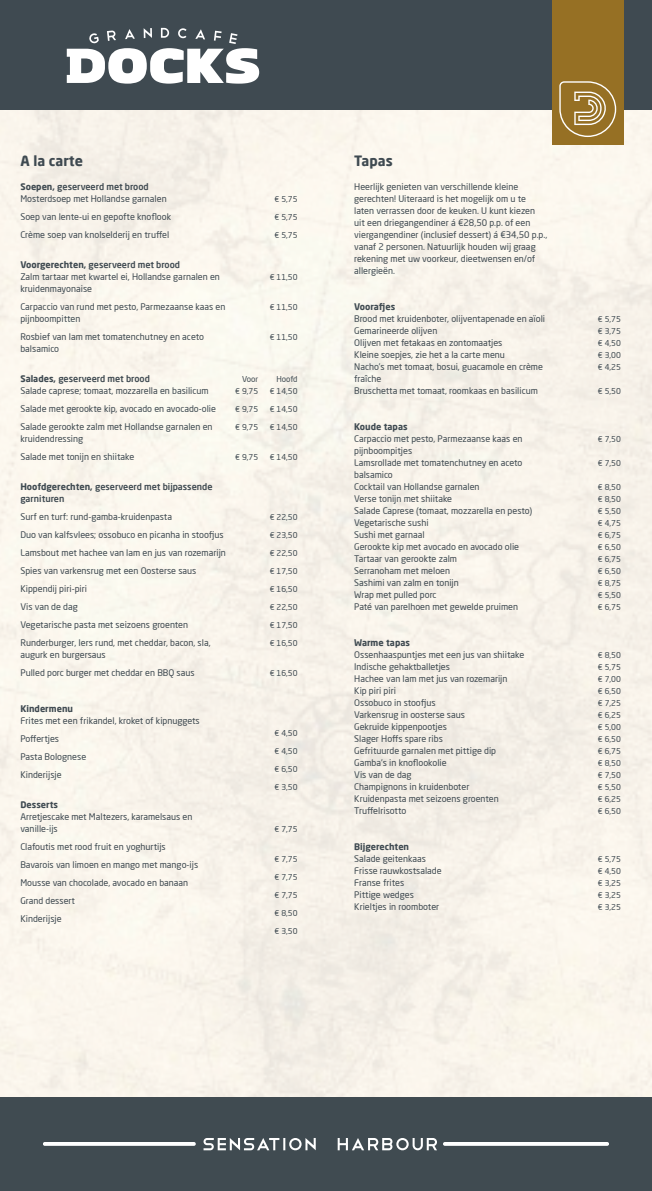
<style>
.page{position:relative;width:652px;height:1191px;background:#fff}
.page>*{position:absolute;margin:0;border:0;box-sizing:border-box;transform-origin:0 0}
.t1{font:700 14px "Neo Sans Pro";color:#3f4a51}
.t2{font:9px/12px "Neo Sans Pro";color:#3f4a51}
.t3{font:700 9px "Neo Sans Pro";color:#3f4a51}
.t4{font:500 9px/12px "Neo Sans Pro";color:#3f4a51}
.t5{font:8px/12px "Neo Sans Pro";color:#3f4a51;text-align:justify}
.s1{font-weight:700}
.s2{font-weight:500}
</style>
<div class="page">
<div style="left:0;top:109px;width:652px;height:988px;background:#f9f4eb"></div>
<div style="left:0;top:1097px;width:652px;height:94px;background:#404b51"></div>
<div style="left:0;top:0;width:652px;height:109px;background:#3f4a51"></div>
<hr style="left:43px;top:1142px;width:153px;height:3px;background:#fff;border-radius:2px">
<svg style="left:443px;top:1142px;width:166px;height:3px"></svg>
<svg style="left:204px;top:1138px;width:233px;height:12px"></svg>
<svg style="left:67px;top:28px;width:192px;height:56px"></svg>
<div style="left:552px;top:0;width:72px;height:145px;background:#967024"></div>
<svg style="left:559px;top:81px;width:57px;height:56px"></svg>
<h1 class="t1" style="left:20px;top:152px;width:64px">A la carte</h1>
<p class="t2" style="left:20px;top:181px;width:148px"><span class="s1">Soepen,</span> <span class="s2">geserveerd met brood<br></span>Mosterdsoep met Hollandse garnalen</p>
<p class="t2" style="left:20px;top:208px;width:152px;line-height:18px">Soep van lente-ui en gepofte knoflook<br>Crème soep van knolselderij en truffel</p>
<p class="t2" style="left:20px;top:259px;width:201px"><span class="s1">Voorgerechten,</span> <span class="s2">geserveerd met brood<br></span>Zalm tartaar met kwartel ei, Hollandse garnalen en kruidenmayonaise</p>
<p class="t2" style="left:20px;top:301px;width:207px">Carpaccio van rund met pesto, Parmezaanse kaas en pijnboompitten</p>
<p class="t2" style="left:20px;top:331px;width:185px">Rosbief van lam met tomatenchutney en aceto balsamico</p>
<p class="t2" style="left:20px;top:373px;width:190px"><span class="s1">Salades,</span> <span class="s2">geserveerd met brood<br></span>Salade caprese; tomaat, mozzarella en basilicum</p>
<p class="t2" style="left:20px;top:400px;width:197px;line-height:18px">Salade met gerookte kip, avocado en avocado-olie<br>Salade gerookte zalm met Hollandse garnalen en</p>
<p class="t2" style="left:20px;top:430px;width:115px;line-height:18px">kruidendressing<br>Salade met tonijn en shiitake</p>
<p class="t4" style="left:20px;top:480px;width:194px"><span class="s1">Hoofdgerechten,</span> geserveerd met bijpassende garnituren</p>
<p class="t2" style="left:20px;top:508px;width:207px;line-height:18px">Surf en turf: rund-gamba-kruidenpasta<br>Duo van kalfsvlees; ossobuco en picanha in stoofjus Lamsbout met hachee van lam en jus van rozemarijn Spies van varkensrug met een Oosterse saus Kippendij piri-piri<br>Vis van de dag<br>Vegetarische pasta met seizoens groenten Runderburger, Iers rund, met cheddar, bacon, sla,</p>
<p class="t2" style="left:20px;top:646px;width:176px;line-height:18px">augurk en burgersaus<br>Pulled porc burger met cheddar en BBQ saus</p>
<p class="t3" style="left:20px;top:703px;width:54px">Kindermenu</p>
<p class="t2" style="left:20px;top:712px;width:181px;line-height:18px">Frites met een frikandel, kroket of kipnuggets<br>Poffertjes<br>Pasta Bolognese<br>Kinderijsje</p>
<p class="t3" style="left:20px;top:799px;width:39px">Desserts</p>
<p class="t2" style="left:20px;top:811px;width:174px">Arretjescake met Maltezers, karamelsaus en vanille-ijs</p>
<p class="t2" style="left:20px;top:838px;width:179px;line-height:18px">Clafoutis met rood fruit en yoghurtijs<br>Bavarois van limoen en mango met mango-ijs<br>Mousse van chocolade, avocado en banaan<br>Grand dessert<br>Kinderijsje</p>
<p class="t5" style="left:235px;top:373px;width:25px;text-align:right">Voor<br>€ 9,75</p>
<p class="t5" style="left:235px;top:403px;width:25px">€ 9,75</p>
<p class="t5" style="left:235px;top:421px;width:25px">€ 9,75</p>
<p class="t5" style="left:235px;top:451px;width:25px">€ 9,75</p>
<p class="t5" style="left:275px;top:193px;width:25px">€ 5,75</p>
<p class="t5" style="left:275px;top:211px;width:25px">€ 5,75</p>
<p class="t5" style="left:275px;top:229px;width:25px">€ 5,75</p>
<p class="t5" style="left:270px;top:271px;width:29px">€ 11,50</p>
<p class="t5" style="left:270px;top:301px;width:29px">€ 11,50</p>
<p class="t5" style="left:270px;top:331px;width:29px">€ 11,50</p>
<p class="t5" style="left:270px;top:373px;width:29px;text-align:right">Hoofd € 14,50</p>
<p class="t5" style="left:270px;top:403px;width:29px">€ 14,50</p>
<p class="t5" style="left:270px;top:421px;width:29px">€ 14,50</p>
<p class="t5" style="left:270px;top:451px;width:29px">€ 14,50</p>
<p class="t5" style="left:270px;top:511px;width:29px">€ 22,50</p>
<p class="t5" style="left:270px;top:529px;width:29px">€ 23,50</p>
<p class="t5" style="left:270px;top:547px;width:29px">€ 22,50</p>
<p class="t5" style="left:270px;top:565px;width:29px">€ 17,50</p>
<p class="t5" style="left:270px;top:583px;width:29px">€ 16,50</p>
<p class="t5" style="left:270px;top:601px;width:29px">€ 22,50</p>
<p class="t5" style="left:270px;top:619px;width:29px">€ 17,50</p>
<p class="t5" style="left:270px;top:637px;width:29px">€ 16,50</p>
<p class="t5" style="left:270px;top:667px;width:29px">€ 16,50</p>
<p class="t5" style="left:275px;top:727px;width:25px">€ 4,50</p>
<p class="t5" style="left:275px;top:745px;width:25px">€ 4,50</p>
<p class="t5" style="left:275px;top:763px;width:25px">€ 6,50</p>
<p class="t5" style="left:275px;top:781px;width:25px">€ 3,50</p>
<p class="t5" style="left:275px;top:823px;width:25px">€ 7,75</p>
<p class="t5" style="left:275px;top:853px;width:25px">€ 7,75</p>
<p class="t5" style="left:275px;top:871px;width:25px">€ 7,75</p>
<p class="t5" style="left:275px;top:889px;width:25px">€ 7,75</p>
<p class="t5" style="left:275px;top:907px;width:25px">€ 8,50</p>
<p class="t5" style="left:275px;top:925px;width:25px">€ 3,50</p>
<h1 class="t1" style="left:354px;top:152px;width:40px">Tapas</h1>
<p class="t2" style="left:354px;top:181px;width:195px">Heerlijk genieten van verschillende kleine gerechten! Uiteraard is het mogelijk om u te laten verrassen door de keuken. U kunt kiezen uit een driegangendiner á €28,50 p.p. of een viergangendiner (inclusief dessert) á €34,50 p.p., vanaf 2 personen. Natuurlijk houden wij graag rekening met uw voorkeur, dieetwensen en/of allergieën.</p>
<p class="t3" style="left:354px;top:301px;width:43px">Voorafjes</p>
<p class="t2" style="left:354px;top:313px;width:192px">Brood met kruidenboter, olijventapenade en aïoli Gemarineerde olijven<br>Olijven met fetakaas en zontomaatjes<br>Kleine soepjes, zie het a la carte menu<br>Nacho’s met tomaat, bosui, guacamole en crème fraîche<br>Bruschetta met tomaat, roomkaas en basilicum</p>
<p class="t3" style="left:354px;top:421px;width:55px">Koude tapas</p>
<p class="t2" style="left:354px;top:433px;width:180px">Carpaccio met pesto, Parmezaanse kaas en pijnboompitjes<br>Lamsrollade met tomatenchutney en aceto balsamico<br>Cocktail van Hollandse garnalen<br>Verse tonijn met shiitake<br>Salade Caprese (tomaat, mozzarella en pesto)<br>Vegetarische sushi<br>Sushi met garnaal<br>Gerookte kip met avocado en avocado olie<br>Tartaar van gerookte zalm<br>Serranoham met meloen<br>Sashimi van zalm en tonijn<br>Wrap met pulled porc<br>Paté van parelhoen met gewelde pruimen</p>
<p class="t3" style="left:354px;top:637px;width:57px">Warme tapas</p>
<p class="t2" style="left:354px;top:648px;width:172px">Ossenhaaspuntjes met een jus van shiitake<br>Indische gehaktballetjes<br>Hachee van lam met jus van rozemarijn<br>Kip piri piri<br>Ossobuco in stoofjus<br>Varkensrug in oosterse saus<br>Gekruide kippenpootjes<br>Slager Hoffs spare ribs<br>Gefrituurde garnalen met pittige dip<br>Gamba’s in knoflookolie<br>Vis van de dag<br>Champignons in kruidenboter<br>Kruidenpasta met seizoens groenten<br>Truffelrisotto</p>
<p class="t3" style="left:354px;top:841px;width:56px">Bijgerechten</p>
<p class="t2" style="left:354px;top:852px;width:89px">Salade geitenkaas<br>Frisse rauwkostsalade<br>Franse frites<br>Pittige wedges<br>Krieltjes in roomboter</p>
<p class="t5" style="left:598px;top:313px;width:25px">€ 5,75 € 3,75 € 4,50 € 3,00 € 4,25</p>
<p class="t5" style="left:598px;top:385px;width:25px">€ 5,50</p>
<p class="t5" style="left:598px;top:433px;width:25px">€ 7,50</p>
<p class="t5" style="left:598px;top:457px;width:25px">€ 7,50</p>
<p class="t5" style="left:598px;top:481px;width:25px">€ 8,50 € 8,50 € 5,50 € 4,75 € 6,75 € 6,50 € 6,75 € 6,50 € 8,75 € 5,50 € 6,75</p>
<p class="t5" style="left:598px;top:649px;width:25px">€ 8,50 € 5,75 € 7,00 € 6,50 € 7,25 € 6,25 € 5,00 € 6,50 € 6,75 € 8,50 € 7,50 € 5,50 € 6,25 € 6,50</p>
<p class="t5" style="left:598px;top:853px;width:25px">€ 5,75 € 4,50 € 3,25 € 3,25 € 3,25</p>
</div>
